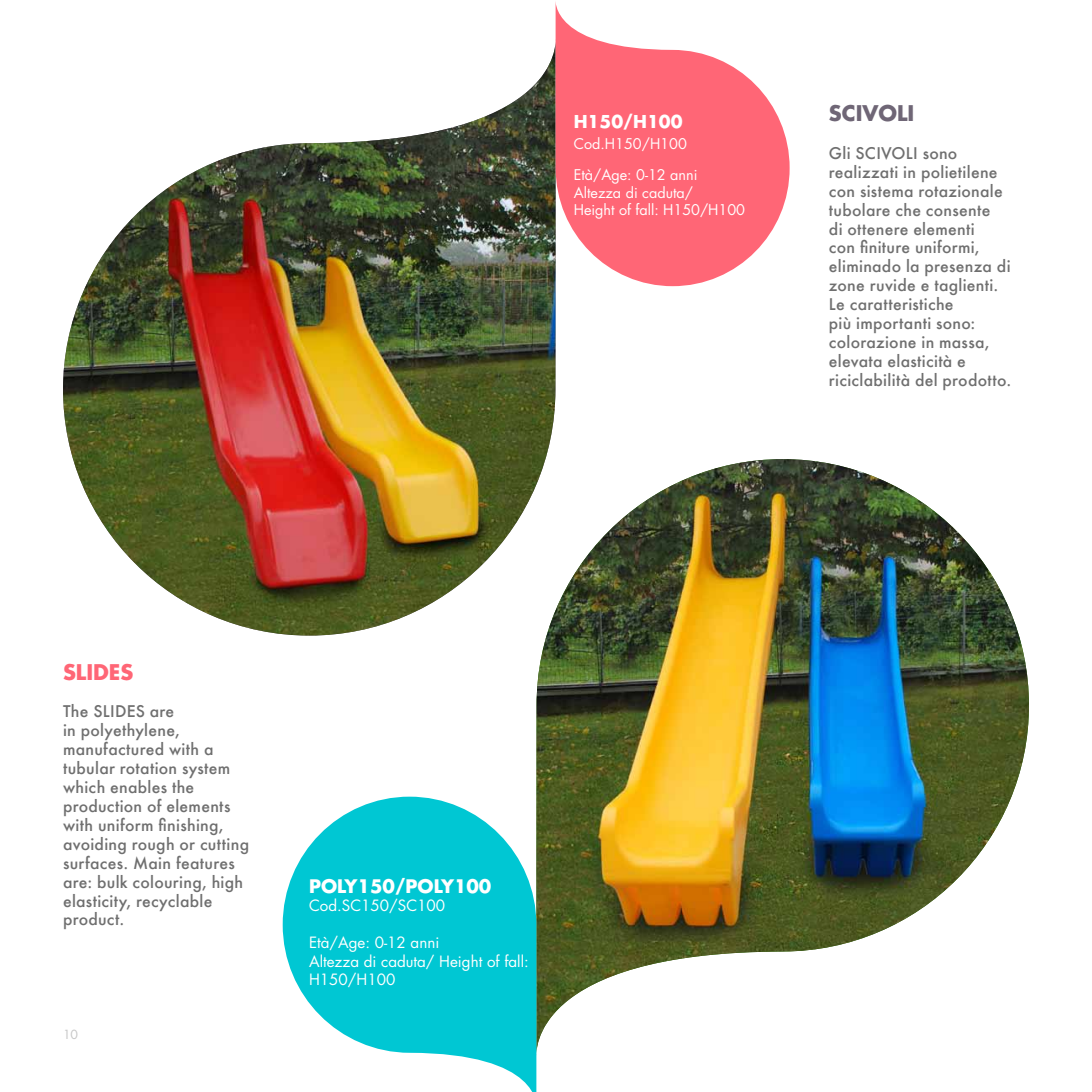
<style>
.page{position:relative;width:1092px;height:1092px;background:#fff}
.page>*{position:absolute;margin:0;border:0;box-sizing:border-box;transform-origin:0 0}
.t1{font:700 21px "Futura";color:#6f6676}
.t2{font:700 21px "Futura";color:#ff6676}
.t3{font:700 18.2px "Futura";color:#fff}
.t4{font:700 17.32px "Futura";color:#fff}
.t5{font:500 15.75px/18.9px "Futura";letter-spacing:.02em;color:#6f6f6f}
.t6{font:15.22px/18.2px "Futura";color:#fff}
.t7{font:14.35px/17.3px "Futura";color:#fff}
.t8{font:12.25px "Futura";color:#c6c6c6}
</style>
<div class="page">
<img style="left:63px;top:60px;width:492px;height:575px">
<svg style="left:551px;top:2px;width:238px;height:284px;fill:#ff6676"></svg>
<img style="left:536px;top:459px;width:492px;height:575px">
<svg style="left:283px;top:796px;width:258px;height:295px;fill:#00c7d3"></svg>
<p class="t4" style="left:573px;top:109px;width:110px">H150/H100</p>
<p class="t7" style="left:573px;top:135px;width:115px">Cod.H150/H100</p>
<p class="t7" style="left:573px;top:166px;width:173px">Età/Age: 0-12 anni<br>Altezza di caduta/<br>Height of fall: H150/H100</p>
<h1 class="t1" style="left:828px;top:99px;width:87px">SCIVOLI</h1>
<p class="t5" style="left:828px;top:143px;width:184px">Gli SCIVOLI sono realizzati in polietilene con sistema rotazionale tubolare che consente<br>di ottenere elementi<br>con finiture uniformi, eliminado la presenza di zone ruvide e taglienti.<br>Le caratteristiche<br>più importanti sono: colorazione in massa, elevata elasticità e riciclabilità del prodotto.</p>
<h1 class="t2" style="left:63px;top:657px;width:72px">SLIDES</h1>
<p class="t5" style="left:63px;top:701px;width:188px">The SLIDES are<br>in polyethylene, manufactured with a tubular rotation system which enables the production of elements with uniform finishing, avoiding rough or cutting surfaces. Main features are: bulk colouring, high elasticity, recyclable product.</p>
<p class="t8" style="left:63px;top:1025px;width:17px">10</p>
<p class="t3" style="left:309px;top:873px;width:184px">POLY150/POLY100</p>
<p class="t6" style="left:309px;top:896px;width:138px">Cod.SC150/SC100</p>
<p class="t6" style="left:309px;top:933px;width:221px">Età/Age: 0-12 anni<br>Altezza di caduta/ Height of fall:<br>H150/H100</p>
</div>
